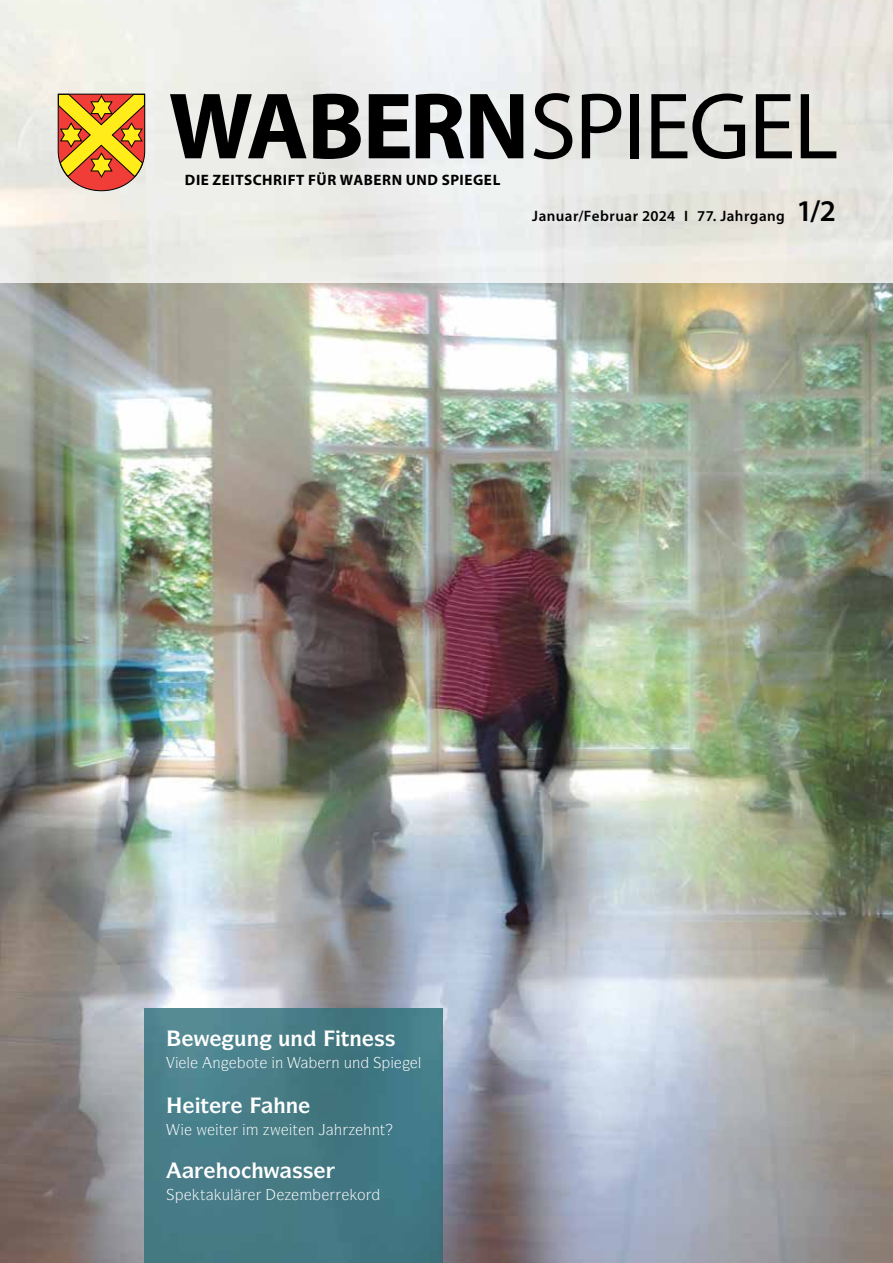
<style>
.page{position:relative;width:893px;height:1263px;background:#fff}
.page>*{position:absolute;margin:0;border:0;box-sizing:border-box;transform-origin:0 0}
.t1{font:95.1px "Myriad Pro";letter-spacing:-.02em;color:#000}
.t2{font:700 21.15px "ITC Symbol Std";color:#fff}
.t3{font:700 15.15px "Myriad Pro";letter-spacing:.04em;color:#000}
.t4{font:600 15.15px "Myriad Pro";letter-spacing:.03em;color:#000}
.t5{font:15.15px "ITC Symbol Std";color:#fff}
.s1{font-weight:700}
.s2{font-size:30.15px}
</style>
<div class="page">
<img style="left:0;top:0;width:893px;height:1263px">
<svg style="left:58px;top:94px;width:87px;height:97px;background:#da8e31"></svg>
<img style="left:145px;top:1009px;width:298px;height:254px">
<svg style="left:167px;top:1030px;width:67px;height:20px"></svg>
<svg style="left:260px;top:1034px;width:12px;height:16px"></svg>
<svg style="left:304px;top:1030px;width:12px;height:16px"></svg>
<svg style="left:324px;top:1030px;width:16px;height:16px"></svg>
<svg style="left:363px;top:1034px;width:10px;height:12px"></svg>
<svg style="left:260px;top:1060px;width:7px;height:8px"></svg>
<svg style="left:287px;top:1057px;width:44px;height:11px"></svg>
<svg style="left:361px;top:1057px;width:7px;height:11px"></svg>
<svg style="left:374px;top:1057px;width:43px;height:14px"></svg>
<svg style="left:251px;top:1097px;width:34px;height:16px"></svg>
<svg style="left:299px;top:1101px;width:11px;height:12px"></svg>
<svg style="left:166px;top:1124px;width:25px;height:11px"></svg>
<svg style="left:167px;top:1189px;width:33px;height:14px"></svg>
<svg style="left:207px;top:1189px;width:15px;height:11px"></svg>
<svg style="left:235px;top:1190px;width:26px;height:10px"></svg>
<svg style="left:166px;top:1057px;width:79px;height:14px"></svg>
<svg style="left:167px;top:1097px;width:75px;height:16px"></svg>
<svg style="left:197px;top:1124px;width:61px;height:11px"></svg>
<svg style="left:264px;top:1124px;width:128px;height:11px"></svg>
<div style="left:166px;top:1162px;width:169px;height:16px;background:#487c87"></div>
<svg style="left:267px;top:1189px;width:112px;height:11px"></svg>
<h1 class="t1" style="left:169px;top:68px;width:671px"><span class="s1">WABERN</span>SPIEGEL</h1>
<p class="t3" style="left:185px;top:170px;width:317px">DIE ZEITSCHRIFT FÜR WABERN UND SPIEGEL</p>
<p class="t4" style="left:532px;top:208px;width:305px">Januar/Februar 2024 I 77. Jahrgang <span class="s2">1/2</span></p>
<h2 class="t2" style="left:234px;top:1024px;width:70px">◆■ ◆■</h2>
<h2 class="t2" style="left:341px;top:1024px;width:56px">▼■ ▲▲</h2>
<p class="t5" style="left:246px;top:1053px;width:39px">□▼ ■</p>
<p class="t5" style="left:331px;top:1053px;width:30px">■ ◆■</p>
<p class="t5" style="left:418px;top:1053px;width:5px">●</p>
<h2 class="t2" style="left:286px;top:1091px;width:14px">■</h2>
<p class="t5" style="left:200px;top:1185px;width:35px">▼ ◆●</p>
</div>
